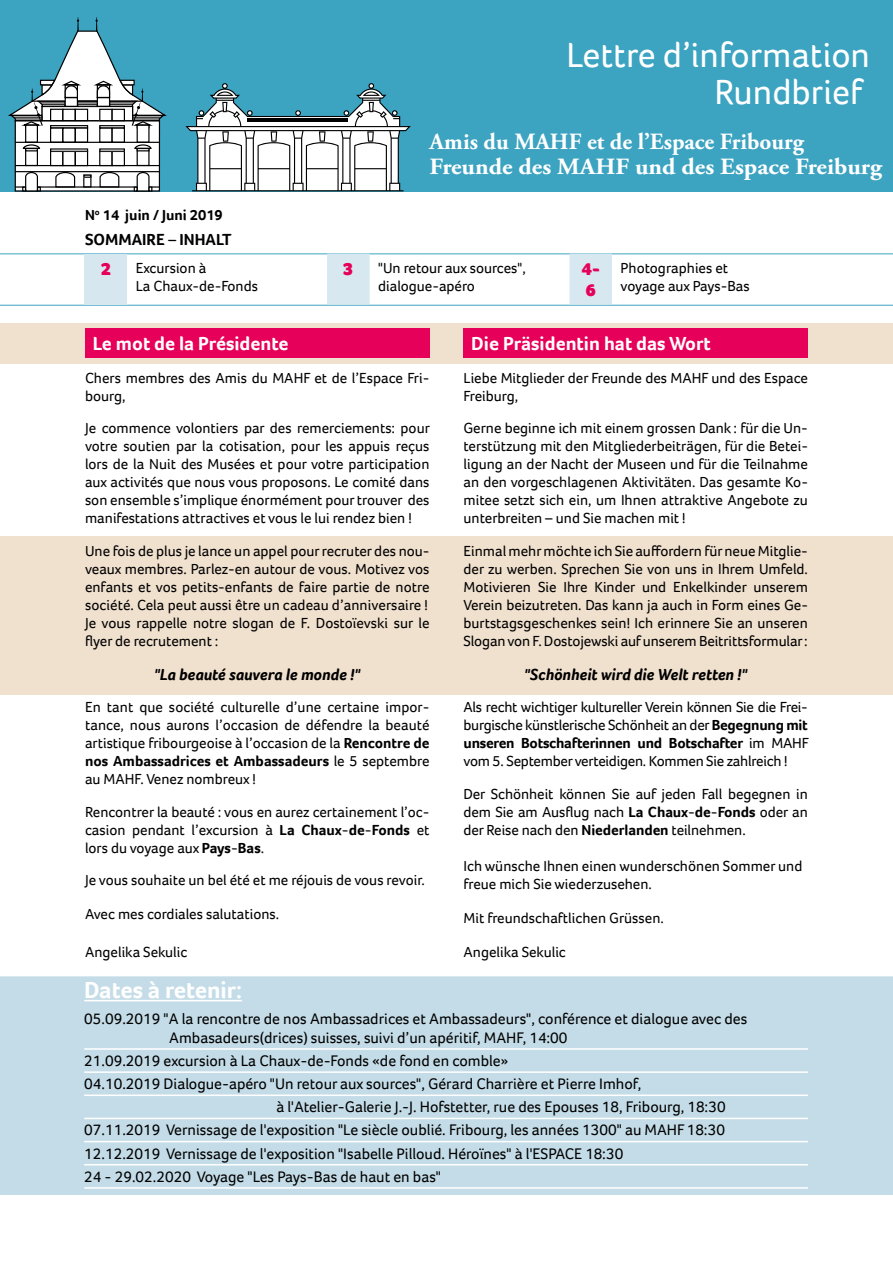
<style>
.page{position:relative;width:893px;height:1263px;background:#fff}
.page>*{position:absolute;margin:0;border:0;box-sizing:border-box;transform-origin:0 0}
.t1{font:36px "Foco";color:#fff}
.t2{font:700 24px "Foco";color:#fff}
.t3{font:700 23.25px/25.5px "Adobe Garamond Pro";color:#fff}
.t4{font:700 19.5px "Foco";color:#fff}
.t5{font:900 18px/21px "Foco";color:#e70059}
.t6{font:italic 700 16.5px "Foco";color:#000}
.t7{font:700 16.5px "Foco";color:#000}
.t8{font:15.75px/18.9px "Foco";color:#000}
.t9{font:15px/18px "Foco";color:#000;text-align:justify}
.t10{font:700 15px "Foco";color:#000}
.s1{font-weight:700}
</style>
<div class="page">
<div style="left:0;top:976px;width:893px;height:219px;background:#c4dce7"></div>
<div style="left:0;top:0;width:893px;height:191px;background:#3ca3c1"></div>
<svg style="left:9px;top:17px;width:157px;height:175px"></svg>
<svg style="left:185px;top:83px;width:226px;height:108px"></svg>
<hr style="left:84px;top:1000px;width:158px;height:1px;background:#fff">
<hr style="left:84px;top:1048px;width:724px;height:2px;background:#fff">
<hr style="left:84px;top:1071px;width:724px;height:2px;background:#fff">
<hr style="left:84px;top:1094px;width:724px;height:2px;background:#fff">
<hr style="left:84px;top:1118px;width:724px;height:1px;background:#fff">
<hr style="left:84px;top:1141px;width:724px;height:1px;background:#fff">
<hr style="left:84px;top:1164px;width:724px;height:1px;background:#fff">
<hr style="left:84px;top:1187px;width:724px;height:2px;background:#fff">
<hr style="left:0;top:253px;width:893px;height:1px;background:#3ca3c1">
<hr style="left:0;top:305px;width:893px;height:1px;background:#3ca3c1">
<div style="left:0;top:536px;width:893px;height:158px;background:#f0e0ce"></div>
<div style="left:85px;top:254px;width:42px;height:50px;background:#d6e7ef"></div>
<svg style="left:327px;top:254px;width:285px;height:50px"></svg>
<div style="left:0;top:323px;width:893px;height:41px;background:#f0e0ce"></div>
<div style="left:85px;top:328px;width:344px;height:30px;background:#e70059"></div>
<div style="left:463px;top:328px;width:345px;height:30px;background:#e70059"></div>
<h1 class="t1" style="left:566px;top:31px;width:305px">Lettre d’information</h1>
<h1 class="t1" style="left:714px;top:68px;width:149px">Rundbrief</h1>
<p class="t10" style="left:85px;top:205px;width:139px">N<sup>o</sup> 14 juin / Juni 2019</p>
<p class="t7" style="left:85px;top:228px;width:148px">SOMMAIRE – INHALT</p>
<h3 class="t3" style="left:430px;top:129px;width:454px">Amis du MAHF et de l’Espace Fribourg<br>Freunde des MAHF und des Espace Freiburg</h3>
<p class="t5" style="left:101px;top:258px;width:12px">2</p>
<p class="t9" style="left:136px;top:259px;width:124px">Excursion à<br>La Chaux-de-Fonds</p>
<p class="t5" style="left:343px;top:258px;width:12px">3</p>
<p class="t9" style="left:378px;top:259px;width:149px">"Un retour aux sources", dialogue-apéro</p>
<p class="t5" style="left:581px;top:258px;width:20px">4-<br>6</p>
<p class="t9" style="left:620px;top:259px;width:131px">Photographies et voyage aux Pays-Bas</p>
<h3 class="t4" style="left:93px;top:331px;width:197px">Le mot de la Présidente</h3>
<h3 class="t4" style="left:471px;top:331px;width:241px">Die Präsidentin hat das Wort</h3>
<p class="t9" style="left:85px;top:368px;width:346px">Chers membres des Amis du MAHF et de l’Espace Fri&shy;bourg,</p>
<p class="t9" style="left:85px;top:419px;width:346px">Je commence volontiers par des remerciements: pour votre soutien par la cotisation, pour les appuis reçus lors de la Nuit des Musées et pour votre participation aux activités que nous vous proposons. Le comité dans son ensemble s’implique énormément pour trouver des manifestations attractives et vous le lui rendez bien !</p>
<p class="t9" style="left:85px;top:541px;width:346px">Une fois de plus je lance un appel pour recruter des nou&shy;veaux membres. Parlez-en autour de vous. Motivez vos enfants et vos petits-enfants de faire partie de notre société. Cela peut aussi être un cadeau d’anniversaire !<br>Je vous rappelle notre slogan de F. Dostoïevski sur le flyer de recrutement :</p>
<p class="t6" style="left:154px;top:663px;width:208px">"La beauté sauvera le monde !"</p>
<p class="t9" style="left:85px;top:698px;width:346px">En tant que société culturelle d’une certaine impor&shy;tance, nous aurons l’occasion de défendre la beauté artistique fribourgeoise à l’occasion de la <span class="s1">Rencontre de nos Ambassadrices et Ambassadeurs</span> le 5 septembre au MAHF. Venez nombreux !</p>
<p class="t9" style="left:85px;top:802px;width:346px">Rencontrer la beauté : vous en aurez certainement l’oc&shy;casion pendant l’excursion à <span class="s1">La Chaux-de-Fonds</span> et lors du voyage aux <span class="s1">Pays-Bas</span>.</p>
<p class="t9" style="left:85px;top:871px;width:341px">Je vous souhaite un bel été et me réjouis de vous revoir.</p>
<p class="t9" style="left:85px;top:905px;width:196px">Avec mes cordiales salutations.</p>
<p class="t9" style="left:85px;top:943px;width:104px">Angelika Sekulic</p>
<p class="t9" style="left:463px;top:368px;width:346px">Liebe Mitglieder der Freunde des MAHF und des Espace<br>Freiburg,</p>
<p class="t9" style="left:463px;top:419px;width:346px">Gerne beginne ich mit einem grossen Dank : für die Un&shy;terstützung mit den Mitgliederbeiträgen, für die Betei&shy;ligung an der Nacht der Museen und für die Teilnahme an den vorgeschlagenen Aktivitäten. Das gesamte Ko&shy;mitee setzt sich ein, um Ihnen attraktive Angebote zu unterbreiten – und Sie machen mit !</p>
<p class="t9" style="left:463px;top:541px;width:346px">Einmal mehr möchte ich Sie auffordern für neue Mitglie&shy;der zu werben. Sprechen Sie von uns in Ihrem Umfeld.<br>Motivieren Sie Ihre Kinder und Enkelkinder unserem Verein beizutreten. Das kann ja auch in Form eines Ge&shy;burtstagsgeschenkes sein! Ich erinnere Sie an unseren Slogan von F. Dostojewski auf unserem Beitrittsformular :</p>
<p class="t6" style="left:524px;top:663px;width:225px">"Schönheit wird die Welt retten !"</p>
<p class="t9" style="left:463px;top:698px;width:347px">Als recht wichtiger kultureller Verein können Sie die Frei&shy;burgische künstlerische Schönheit an der <span class="s1">Begegnung mit unseren Botschafterinnen und Botschafter</span> im MAHF vom 5. September verteidigen. Kommen Sie zahlreich !</p>
<p class="t9" style="left:463px;top:784px;width:346px">Der Schönheit können Sie auf jeden Fall begegnen in dem Sie am Ausflug nach <span class="s1">La Chaux-de-Fonds</span> oder an der Reise nach den <span class="s1">Niederlanden</span> teilnehmen.</p>
<p class="t9" style="left:463px;top:856px;width:340px">Ich wünsche Ihnen einen wunderschönen Sommer und freue mich Sie wiederzusehen.</p>
<p class="t9" style="left:463px;top:908px;width:202px">Mit freundschaftlichen Grüssen.</p>
<p class="t9" style="left:463px;top:943px;width:104px">Angelika Sekulic</p>
<h2 class="t2" style="left:84px;top:974px;width:159px">Dates à retenir:</h2>
<p class="t8" style="left:169px;top:1009px;width:580px;text-indent:-85px">05.09.2019 "A la rencontre de nos Ambassadrices et Ambassadeurs", conférence et dialogue avec des<br>Ambasadeurs(drices) suisses, suivi d’un apéritif, MAHF, 14:00</p>
<p class="t8" style="left:84px;top:1051px;width:426px">21.09.2019 excursion à La Chaux-de-Fonds «de fond en comble»</p>
<p class="t8" style="left:84px;top:1074px;width:559px">04.10.2019 Dialogue-apéro "Un retour aux sources", Gérard Charrière et Pierre Imhof,</p>
<p class="t8" style="left:276px;top:1097px;width:451px">à l'Atelier-Galerie J.-J. Hofstetter, rue des Epouses 18, Fribourg, 18:30</p>
<p class="t8" style="left:84px;top:1120px;width:642px">07.11.2019 Vernissage de l'exposition "Le siècle oublié. Fribourg, les années 1300" au MAHF 18:30</p>
<p class="t8" style="left:84px;top:1143px;width:541px">12.12.2019 Vernissage de l'exposition "Isabelle Pilloud. Héroïnes" à l'ESPACE 18:30</p>
<p class="t8" style="left:84px;top:1167px;width:358px">24 - 29.02.2020 Voyage "Les Pays-Bas de haut en bas"</p>
</div>
